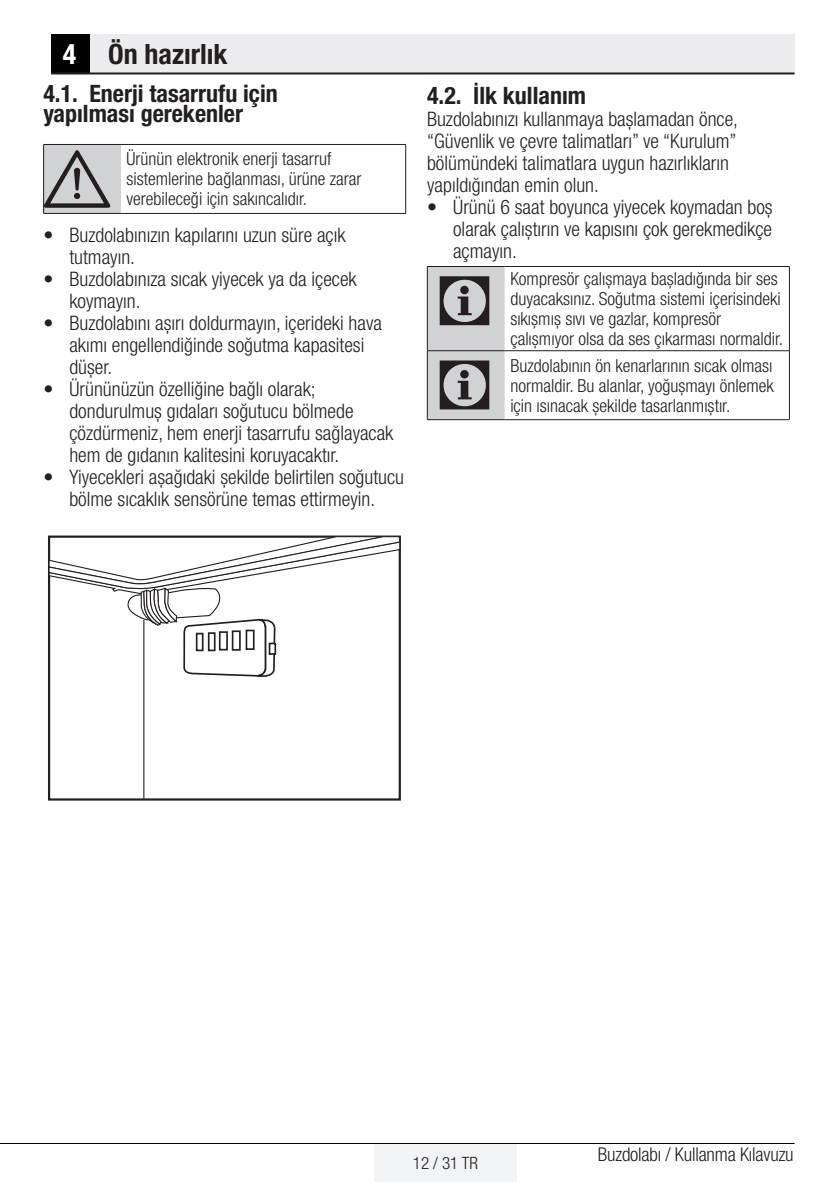
<style>
.page{position:relative;width:840px;height:1191px;background:#fff}
.page>*{position:absolute;margin:0;border:0;box-sizing:border-box;transform-origin:0 0}
.Girintili_Yazi_uyari{font:72px "ZIWARNUN";color:#231f20}
.Unite_Baslik{font:700 condensed 28px "Helvetica Neue LT Pro";color:#231f20}
._4-SIRALAMA_Konu_Bas{font:700 condensed 24px/20px "Helvetica Neue LT Pro";color:#231f20}
.Girintili_Yazi_Bulle{font:300 condensed 20px/22px "Helvetica Neue LT Pro";color:#231f20}
.Normal_Yazi{font:300 condensed 20px/22px "Helvetica Neue LT Pro";color:#231f20}
.t1{font:300 condensed 19px "Helvetica Neue LT Pro";letter-spacing:-.01em;color:#231f20}
.Girintili_Yazi_uyari-2{font:300 condensed 18px/20px "Helvetica Neue LT Pro";color:#231f20}
.t2{font:300 condensed 17px "Helvetica Neue LT Pro";color:#231f20}
.s1{color:#fff}
.s2{font-weight:700}
</style>
<div class="page">
<div style="left:374px;top:1143px;width:142px;height:38px;background:#f2f3f4"></div>
<hr style="left:0;top:1143px;width:794px;height:1px;background:#000">
<div style="left:51px;top:34px;width:39px;height:40px;background:#000"></div>
<div style="left:90px;top:34px;width:704px;height:40px;background:#ececee"></div>
<hr style="left:51px;top:72px;width:743px;height:2px;background:#231f20">
<div style="left:44px;top:144px;width:77px;height:69px;background:#d1d2d4"></div>
<hr style="left:43px;top:145px;width:1px;height:68px;background:#231f20">
<hr style="left:405px;top:145px;width:1px;height:68px;background:#231f20">
<hr style="left:43px;top:144px;width:78px;height:1px;background:#231f20">
<hr style="left:121px;top:144px;width:284px;height:1px;background:#231f20">
<hr style="left:43px;top:213px;width:78px;height:1px;background:#231f20">
<hr style="left:121px;top:213px;width:284px;height:1px;background:#231f20">
<div style="left:428px;top:267px;width:76px;height:152px;background:#d1d2d4"></div>
<hr style="left:427px;top:267px;width:1px;height:83px;background:#231f20">
<hr style="left:788px;top:267px;width:1px;height:83px;background:#231f20">
<hr style="left:427px;top:351px;width:1px;height:68px;background:#231f20">
<hr style="left:788px;top:351px;width:1px;height:68px;background:#231f20">
<hr style="left:427px;top:266px;width:77px;height:1px;background:#231f20">
<hr style="left:504px;top:266px;width:285px;height:1px;background:#231f20">
<hr style="left:427px;top:350px;width:77px;height:1px;background:#231f20">
<hr style="left:504px;top:350px;width:285px;height:1px;background:#231f20">
<hr style="left:427px;top:419px;width:77px;height:1px;background:#231f20">
<hr style="left:504px;top:419px;width:285px;height:1px;background:#231f20">
<hr style="left:143px;top:619px;width:1px;height:180px;background:#231f20">
<svg style="left:48px;top:535px;width:353px;height:147px"></svg>
<p class="Unite_Baslik" style="left:63px;top:37px;width:166px"><span class="s1">4</span> Ön hazırlık</p>
<p class="_4-SIRALAMA_Konu_Bas" style="left:43px;top:83px;width:236px">4.1. Enerji tasarrufu için yapılması gerekenler</p>
<p class="Girintili_Yazi_uyari" style="left:44px;top:141px;width:71px">A</p>
<p class="Girintili_Yazi_uyari-2" style="left:126px;top:149px;width:236px">Ürünün elektronik enerji tasarruf sistemlerine bağlanması, ürüne zarar verebileceği için sakıncalıdır.</p>
<p class="Girintili_Yazi_Bulle" style="left:69px;top:223px;width:277px;text-indent:-26px"><span class="s2">•</span> Buzdolabınızın kapılarını uzun süre açık tutmayın.</p>
<p class="Girintili_Yazi_Bulle" style="left:69px;top:267px;width:288px;text-indent:-26px"><span class="s2">•</span> Buzdolabınıza sıcak yiyecek ya da içecek koymayın.</p>
<p class="Girintili_Yazi_Bulle" style="left:69px;top:311px;width:314px;text-indent:-26px"><span class="s2">•</span> Buzdolabını aşırı doldurmayın, içerideki hava akımı engellendiğinde soğutma kapasitesi düşer.</p>
<p class="Girintili_Yazi_Bulle" style="left:69px;top:377px;width:325px;text-indent:-26px"><span class="s2">•</span> Ürününüzün özelliğine bağlı olarak; dondurulmuş gıdaları soğutucu bölmede çözdürmeniz, hem enerji tasarrufu sağlayacak hem de gıdanın kalitesini koruyacaktır.</p>
<p class="Girintili_Yazi_Bulle" style="left:43px;top:465px;width:362px;text-align:center"><span class="s2">•</span> Yiyecekleri aşağıdaki şekilde belirtilen soğutucu bölme sıcaklık sensörüne temas ettirmeyin.</p>
<p class="_4-SIRALAMA_Konu_Bas" style="left:427px;top:85px;width:160px">4.2. İlk kullanım</p>
<p class="Normal_Yazi" style="left:427px;top:107px;width:312px">Buzdolabınızı kullanmaya başlamadan önce, “Güvenlik ve çevre talimatları” ve “Kurulum” bölümündeki talimatlara uygun hazırlıkların yapıldığından emin olun.</p>
<p class="Girintili_Yazi_Bulle" style="left:453px;top:196px;width:321px;text-align:justify;text-indent:-26px"><span class="s2">•</span> Ürünü 6 saat boyunca yiyecek koymadan boş olarak çalıştırın ve kapısını çok gerekmedikçe açmayın.</p>
<p class="Girintili_Yazi_uyari" style="left:435px;top:263px;width:63px">C</p>
<p class="Girintili_Yazi_uyari-2" style="left:510px;top:268px;width:274px">Kompresör çalışmaya başladığında bir ses duyacaksınız. Soğutma sistemi içerisindeki sıkışmış sıvı ve gazlar, kompresör çalışmıyor olsa da ses çıkarması normaldir.</p>
<p class="Girintili_Yazi_uyari" style="left:435px;top:347px;width:63px">C</p>
<p class="Girintili_Yazi_uyari-2" style="left:510px;top:355px;width:265px;text-align:justify">Buzdolabının ön kenarlarının sıcak olması normaldir. Bu alanlar, yoğuşmayı önlemek için ısınacak şekilde tasarlanmıştır.</p>
<p class="t2" style="left:412px;top:1153px;width:67px">12 / 31 TR</p>
<p class="t1" style="left:597px;top:1143px;width:197px">Buzdolabı / Kullanma Kılavuzu</p>
</div>
